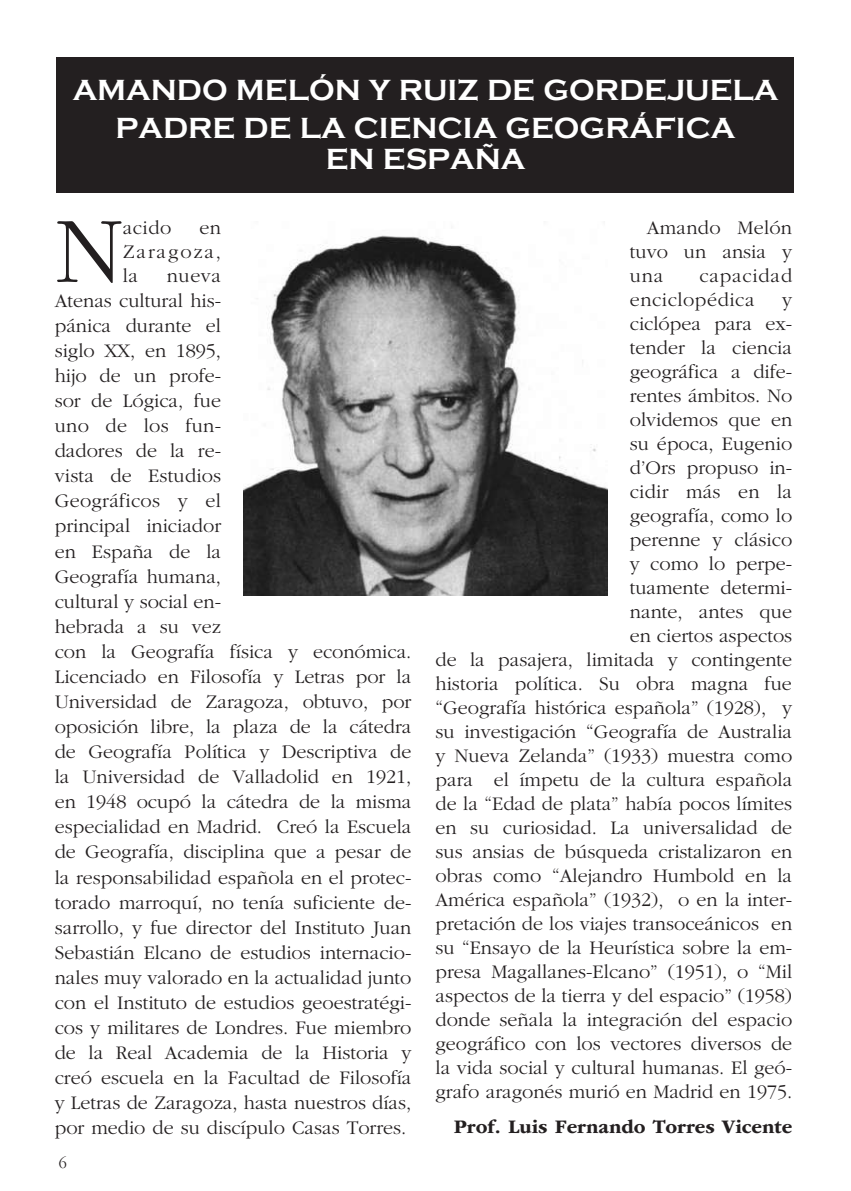
<style>
.page{position:relative;width:851px;height:1191px;background:#fff}
.page>*{position:absolute;margin:0;border:0;box-sizing:border-box;transform-origin:0 0}
.t1{font:300 97px "ITC Garamond Std";color:#231f20}
.t2{font:700 30px/37px "Copperplate Gothic";color:#fff;text-align:center}
.t3{font:300 20px/24px "ITC Garamond Std";color:#231f20;text-align:justify}
.t4{font:700 20px "ITC Garamond Std";color:#231f20}
.t5{font:300 20px/24px "ITC Garamond Std";letter-spacing:.03em;color:#231f20}
.t6{font:300 16px "ITC Garamond Std";color:#231f20}
</style>
<div class="page">
<div style="left:57px;top:57px;width:737px;height:136px;background:#231f20"></div>
<img style="left:244px;top:235px;width:363px;height:360px">
<h2 class="t2" style="left:73px;top:72px;width:706px">AMANDO MELÓN Y RUIZ DE GORDEJUELA<br>PADRE DE LA CIENCIA GEOGRÁFICA</h2>
<h2 class="t2" style="left:325px;top:141px;width:201px">EN ESPAÑA</h2>
<h1 class="t1" style="left:55px;top:199px;width:69px">N</h1>
<p class="t3" style="left:123px;top:216px;width:50px">acido</p>
<p class="t3" style="left:123px;top:216px;width:100px;text-indent:77px">en Zaragoza, la</p>
<p class="t3" style="left:55px;top:263px;width:358px;line-height:25px;text-align:left;text-indent:112px">nueva<br>Atenas cultural his-<br>pánica durante el<br>siglo XX, en 1895,<br>hijo de un profe-<br>sor de Lógica, fue<br>uno de los fun-<br>dadores de la re-<br>vista de Estudios<br>Geográficos y el<br>principal iniciador<br>en España de la<br>Geografía humana,<br>cultural y social en-<br>hebrada a su vez<br>con la Geografía física y económica.<br>Licenciado en Filosofía y Letras por la<br>Universidad de Zaragoza, obtuvo, por oposición libre, la plaza de la cátedra de Geografía Política y Descriptiva de la Universidad de Valladolid en 1921, en 1948 ocupó la cátedra de la misma especialidad en Madrid. Creó la Escuela de Geografía, disciplina que a pesar de la responsabilidad española en el protec&shy;torado marroquí, no tenía suficiente de&shy;sarrollo, y fue director del Instituto Juan<br>Sebastián Elcano de estudios internacio&shy;nales muy valorado en la actualidad junto con el Instituto de estudios geoestratégi&shy;cos y militares de Londres. Fue miembro de la Real Academia de la Historia y creó escuela en la Facultad de Filosofía y Letras de Zaragoza, hasta nuestros días, por medio de su discípulo Casas Torres.</p>
<p class="t6" style="left:59px;top:1154px;width:9px">6</p>
<p class="t3" style="left:629px;top:216px;width:164px;text-indent:17px">Amando Melón tuvo un ansia y una</p>
<p class="t5" style="left:629px;top:264px;width:164px;text-indent:70px">capacidad enciclopédica</p>
<p class="t3" style="left:435px;top:288px;width:358px;text-align:right">y<br>ciclópea para ex-<br>tender la ciencia<br>geográfica a dife-<br>rentes ámbitos. No<br>olvidemos que en<br>su época, Eugenio<br>d’Ors propuso in-<br>cidir más en la<br>geografía, como lo<br>perenne y clásico<br>y como lo perpe-<br>tuamente determi-<br>nante, antes que<br>en ciertos aspectos<br>de la pasajera, limitada y contingente historia política. Su obra magna fue “Geografía histórica española” (1928), y su investigación “Geografía de Australia y Nueva Zelanda” (1933) muestra como para el ímpetu de la cultura española de la “Edad de plata” había pocos límites en su curiosidad. La universalidad de sus ansias de búsqueda cristalizaron en obras como “Alejandro Humbold en la<br>América española” (1932), o en la inter&shy;pretación de los viajes transoceánicos en su “Ensayo de la Heurística sobre la em&shy;presa Magallanes-Elcano” (1951), o “Mil aspectos de la tierra y del espacio” (1958) donde señala la integración del espacio geográfico con los vectores diversos de la vida social y cultural humanas. El geó&shy;grafo aragonés murió en Madrid en 1975.</p>
<p class="t4" style="left:453px;top:1115px;width:340px">Prof. Luis Fernando Torres Vicente</p>
</div>
